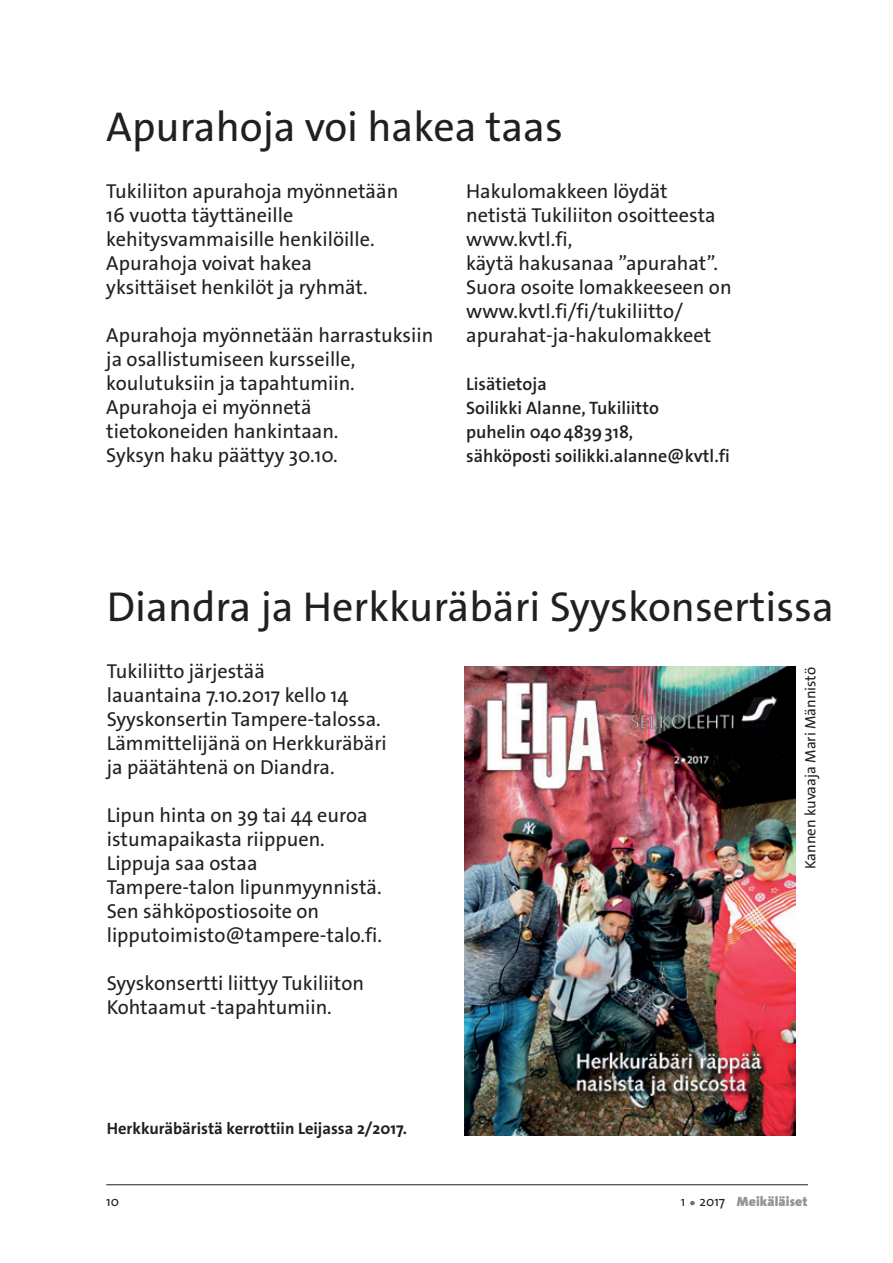
<style>
.page{position:relative;width:893px;height:1263px;background:#fff}
.page>*{position:absolute;margin:0;border:0;box-sizing:border-box;transform-origin:0 0}
.The_Sans_28_otsikko{font:42px "The Sans Os F";color:#231f20}
.t1{font:36px "The Sans Os F";color:#6c6d70}
.The_Sans_13_16{font:20.25px/24px "The Sans Os F";color:#231f20}
.The_Sans_13_16-2{font:600 18px/24px "The Sans Os F";color:#231f20}
.kuvateksti{font:700 16.5px "The Sans Os F";color:#231f20}
.The_Sans_13_16-3{font:15px "The Sans Os F";color:#231f20}
.t2{font:900 13.5px "The Sans Os F";letter-spacing:.01em;color:#939598}
.t3{font:13.5px "The Sans Os F";color:#231f20}
.s1{font-weight:400;color:#231f20}
</style>
<div class="page">
<hr style="left:106px;top:1184px;width:702px;height:1px;background:#231f20">
<img style="left:464px;top:667px;width:332px;height:468px">
<p class="The_Sans_28_otsikko" style="left:106px;top:100px;width:458px">Apurahoja voi hakea taas</p>
<p class="The_Sans_13_16" style="left:466px;top:179px;width:203px">Hakulomakkeen löydät</p>
<p class="The_Sans_13_16" style="left:466px;top:203px;width:251px">netistä Tukiliiton osoitteesta</p>
<p class="The_Sans_13_16" style="left:466px;top:227px;width:108px">www.kvtl.fi,</p>
<p class="The_Sans_13_16" style="left:466px;top:251px;width:253px">käytä hakusanaa ”apurahat”.</p>
<p class="The_Sans_13_16" style="left:466px;top:275px;width:267px">Suora osoite lomakkeeseen on www.kvtl.fi/fi/tukiliitto/ apurahat-ja-hakulomakkeet</p>
<p class="The_Sans_13_16-2" style="left:466px;top:372px;width:82px">Lisätietoja</p>
<p class="The_Sans_13_16-2" style="left:466px;top:396px;width:194px">Soilikki Alanne, Tukiliitto puhelin 0404839318,</p>
<p class="The_Sans_13_16-2" style="left:466px;top:444px;width:265px">sähköposti soilikki.alanne@kvtl.fi</p>
<p class="The_Sans_13_16" style="left:106px;top:179px;width:293px">Tukiliiton apurahoja myönnetään<br>16 vuotta täyttäneille kehitysvammaisille henkilöille.<br>Apurahoja voivat hakea yksittäiset henkilöt ja ryhmät.</p>
<p class="The_Sans_13_16" style="left:106px;top:323px;width:329px">Apurahoja myönnetään harrastuksiin ja osallistumiseen kursseille, koulutuksiin ja tapahtumiin.<br>Apurahoja ei myönnetä tietokoneiden hankintaan.</p>
<p class="The_Sans_13_16" style="left:106px;top:443px;width:233px">Syksyn haku päättyy 30.10.</p>
<p class="The_Sans_28_otsikko" style="left:107px;top:580px;width:729px">Diandra ja Herkkuräbäri Syyskonsertissa</p>
<p class="The_Sans_13_16" style="left:107px;top:659px;width:160px">Tukiliitto järjestää</p>
<p class="The_Sans_13_16" style="left:107px;top:683px;width:243px">lauantaina 7.10.2017 kello 14</p>
<p class="The_Sans_13_16" style="left:107px;top:707px;width:276px">Syyskonsertin Tampere-talossa.</p>
<p class="The_Sans_13_16" style="left:107px;top:731px;width:282px">Lämmittelijänä on Herkkuräbäri</p>
<p class="The_Sans_13_16" style="left:107px;top:755px;width:229px">ja päätähtenä on Diandra.</p>
<p class="The_Sans_13_16" style="left:107px;top:803px;width:263px">Lipun hinta on 39 tai 44 euroa</p>
<p class="The_Sans_13_16" style="left:107px;top:827px;width:219px">istumapaikasta riippuen.</p>
<p class="The_Sans_13_16" style="left:107px;top:851px;width:152px">Lippuja saa ostaa</p>
<p class="The_Sans_13_16" style="left:107px;top:875px;width:277px">Tampere-talon lipunmyynnistä.</p>
<p class="The_Sans_13_16" style="left:107px;top:899px;width:214px">Sen sähköpostiosoite on</p>
<p class="The_Sans_13_16" style="left:107px;top:923px;width:277px">lipputoimisto@tampere-talo.fi.</p>
<p class="The_Sans_13_16" style="left:107px;top:971px;width:259px">Syyskonsertti liittyy Tukiliiton</p>
<p class="The_Sans_13_16" style="left:107px;top:995px;width:226px">Kohtaamut -tapahtumiin.</p>
<p class="The_Sans_13_16-3" style="left:801px;top:869px;width:204px;rotate:-90deg">Kannen kuvaaja Mari Männistö</p>
<p class="kuvateksti" style="left:107px;top:1118px;width:302px">Herkkuräbäristä kerrottiin Leijassa 2/2017.</p>
<p class="t3" style="left:106px;top:1193px;width:14px">10</p>
<p class="t3" style="left:681px;top:1193px;width:6px">1</p>
<h2 class="t1" style="left:688px;top:1169px;width:10px">.</h2>
<p class="t2" style="left:700px;top:1193px;width:110px"><span class="s1">2017</span> Meikäläiset</p>
</div>
